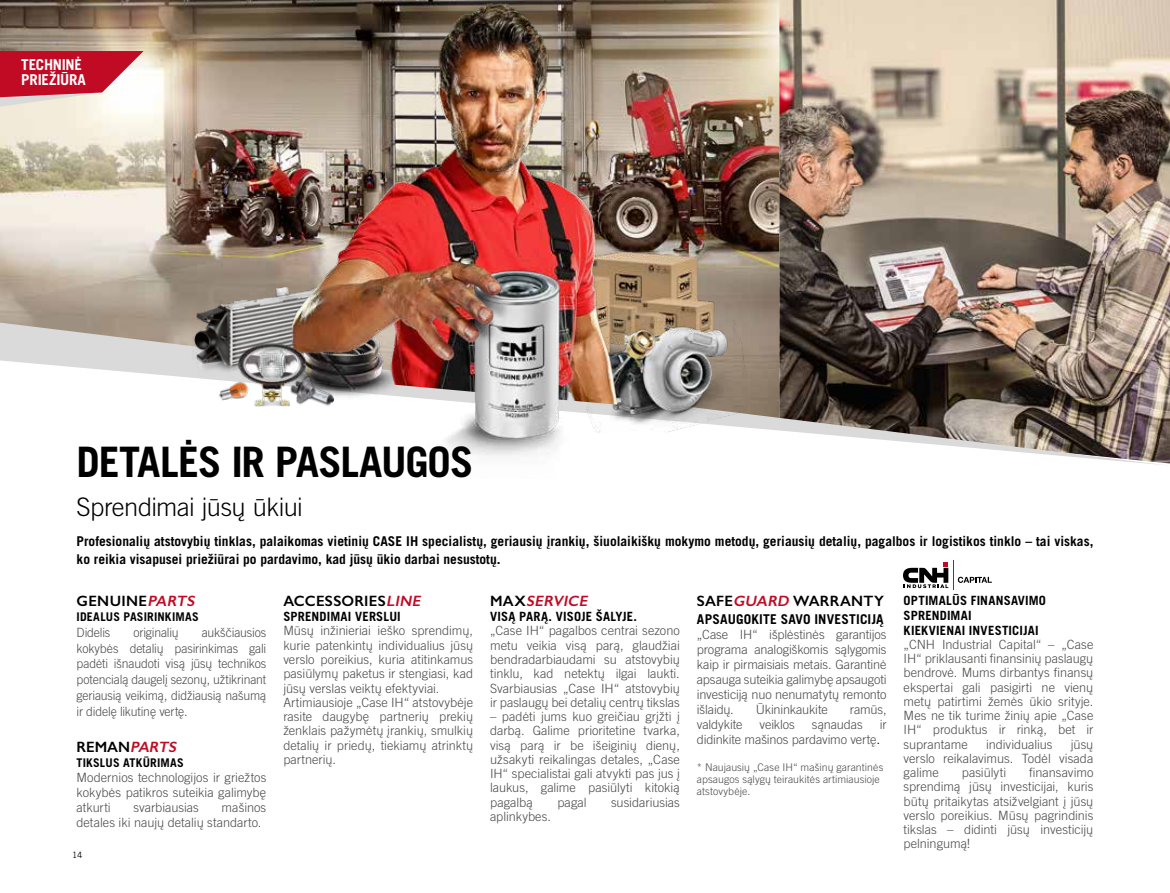
<style>
.page{position:relative;width:1170px;height:893px;background:#fff}
.page>*{position:absolute;margin:0;border:0;box-sizing:border-box;transform-origin:0 0}
.t1{font:700 42px "Trade Gothic LT Pro";letter-spacing:-.03em;color:#000}
.t2{font:300 25.5px "Trade Gothic LT Pro";letter-spacing:-.02em;color:#000}
.t3{font:600 15px "Gill Sans";letter-spacing:.015em;color:#000}
.t4{font:700 15px/15px "Trade Gothic LT Pro";letter-spacing:-.02em;color:#fff}
.t5{font:italic 600 15px "Gill Sans";color:#c10b25}
.t6{font:700 13.5px/18px "Trade Gothic LT Pro";color:#000}
.t7{font:300 12.75px/14.2px "Trade Gothic LT Pro";letter-spacing:-.005em;color:#4a4a49;text-align:justify}
.t8{font:300 12.75px/15.8px "Trade Gothic LT Pro";letter-spacing:-.005em;color:#4a4a49;text-align:justify;scale:.96 1}
.t9{font:700 12.75px/15px "Trade Gothic LT Pro";letter-spacing:.015em;color:#000}
.t10{font:700 12px "Trade Gothic LT Pro";letter-spacing:.015em;color:#000}
.t11{font:300 10.5px/12px "Trade Gothic LT Pro";letter-spacing:.005em;color:#4a4a49}
.t12{font:8.7px "Trade Gothic LT Pro";color:#000}
.s1{font-style:italic;color:#c10b25}
.s2{font-style:normal;color:#000}
.s3{font-size:13.5px;color:#000}
</style>
<div class="page">
<img style="left:0;top:0;width:779px;height:323px">
<img style="left:779px;top:0;width:390px;height:323px">
<svg style="left:903px;top:560px;width:88px;height:29px"></svg>
<svg style="left:0;top:51px;width:144px;height:56px"></svg>
<svg style="left:0;top:323px;width:1169px;height:142px"></svg>
<img style="left:185px;top:213px;width:78px;height:202px">
<img style="left:193px;top:220px;width:173px;height:202px">
<img style="left:306px;top:409px;width:34px;height:11px">
<img style="left:216px;top:355px;width:10px;height:71px">
<img style="left:226px;top:331px;width:80px;height:102px">
<img style="left:667px;top:234px;width:80px;height:86px">
<img style="left:607px;top:320px;width:140px;height:113px">
<img style="left:263px;top:0;width:404px;height:409px">
<img style="left:366px;top:221px;width:241px;height:244px">
<p class="t4" style="left:21px;top:57px;width:66px">TECHNINĖ<br>PRIEŽIŪRA</p>
<h1 class="t1" style="left:77px;top:436px;width:398px">DETALĖS IR PASLAUGOS</h1>
<h2 class="t2" style="left:77px;top:492px;width:228px">Sprendimai jūsų ūkiui</h2>
<p class="t6" style="left:77px;top:531px;width:1018px">Profesionalių atstovybių tinklas, palaikomas vietinių CASE IH specialistų, geriausių įrankių, šiuolaikiškų mokymo metodų, geriausių detalių, pagalbos ir logistikos tinklo – tai viskas, ko reikia visapusei priežiūrai po pardavimo, kad jūsų ūkio darbai nesustotų.</p>
<p class="t3" style="left:77px;top:592px;width:122px">GENUINE<span class="s1">PARTS</span></p>
<p class="t10" style="left:77px;top:610px;width:124px">IDEALUS PASIRINKIMAS</p>
<p class="t8" style="left:77px;top:624px;width:37px">Didelis</p>
<p class="t8" style="left:133px;top:624px;width:49px">originalių</p>
<p class="t9" style="left:903px;top:592px;width:144px">OPTIMALŪS FINANSAVIMO<br>SPRENDIMAI<br>KIEKVIENAI INVESTICIJAI</p>
<p class="t7" style="left:903px;top:637px;width:191px">„CNH Industrial Capital“ – „Case IH“ priklausanti finansinių paslaugų bendrovė. Mums dirbantys finansų ekspertai gali pasigirti ne vienų metų patirtimi žemės ūkio srityje.<br>Mes ne tik turime žinių apie „Case IH“ produktus ir rinką, bet ir suprantame</p>
<p class="t3" style="left:283px;top:592px;width:142px">ACCESSORIES<span class="s1">LINE</span></p>
<p class="t9" style="left:283px;top:609px;width:119px">SPRENDIMAI VERSLUI</p>
<p class="t7" style="left:283px;top:624px;width:191px;text-align:left">Mūsų inžinieriai ieško sprendimų, kurie patenkintų individualius jūsų verslo poreikius, kuria atitinkamus pasiūlymų paketus ir stengiasi, kad jūsų verslas veiktų efektyviai.<br>Artimiausioje „Case IH“ atstovybėje rasite daugybę partnerių prekių ženklais pažymėtų įrankių, smulkių detalių ir priedų, tiekiamų atrinktų partnerių.</p>
<p class="t5" style="left:490px;top:592px;width:102px"><span class="s2">M A X</span> SERVICE</p>
<p class="t9" style="left:490px;top:609px;width:148px">VISĄ PARĄ. VISOJE ŠALYJE.</p>
<p class="t7" style="left:490px;top:624px;width:191px">„Case IH“ pagalbos centrai sezono metu veikia visą parą, glaudžiai bendradarbiaudami su atstovybių tinklu, kad netektų ilgai laukti.<br>Svarbiausias „Case IH“ atstovybių ir paslaugų bei detalių centrų tikslas</p>
<p class="t7" style="left:490px;top:709px;width:191px">– padėti jums kuo greičiau grįžti į darbą. Galime prioritetine tvarka, visą parą ir be išeiginių dienų, užsakyti reikalingas detales, „Case IH“ specialistai gali atvykti pas jus į laukus, galime pasiūlyti kitokią pagalbą</p>
<p class="t3" style="left:696px;top:592px;width:188px">SAFE<span class="s1">GUARD</span> WARRANTY</p>
<p class="t6" style="left:696px;top:610px;width:188px">APSAUGOKITE SAVO INVESTICIJĄ</p>
<p class="t7" style="left:696px;top:627px;width:191px;line-height:15px">„Case IH“ išplėstinės garantijos programa analogiškomis sąlygomis kaip ir pirmaisiais metais. Garantinė apsauga suteikia galimybę apsaugoti investiciją nuo nenumatytų remonto išlaidų.</p>
<p class="t8" style="left:77px;top:624px;width:199px;text-indent:125px">aukščiausios kokybės detalių pasirinkimas gali padėti išnaudoti visą jūsų technikos potencialą daugelį sezonų, užtikrinant geriausią veikimą, didžiausią našumą ir didelę likutinę vertę.</p>
<p class="t3" style="left:77px;top:738px;width:104px">REMAN<span class="s1">PARTS</span></p>
<p class="t10" style="left:77px;top:755px;width:109px">TIKSLUS ATKŪRIMAS</p>
<p class="t7" style="left:77px;top:769px;width:191px;line-height:15px">Modernios technologijos ir griežtos kokybės patikros suteikia galimybę atkurti</p>
<p class="t7" style="left:755px;top:702px;width:73px">Ūkininkaukite</p>
<p class="t7" style="left:849px;top:702px;width:38px">ramūs,</p>
<p class="t7" style="left:696px;top:717px;width:47px">valdykite</p>
<p class="t7" style="left:759px;top:717px;width:37px">veiklos</p>
<p class="t7" style="left:811px;top:717px;width:52px">sąnaudas</p>
<p class="t7" style="left:696px;top:717px;width:191px;line-height:15px;text-indent:183px">ir didinkite mašinos pardavimo vertę<span class="s3">.</span></p>
<p class="t11" style="left:696px;top:761px;width:188px">* Naujausių „Case IH“ mašinų garantinės apsaugos sąlygų teiraukitės artimiausioje atstovybėje.</p>
<p class="t7" style="left:903px;top:737px;width:191px;text-indent:167px">jūsų verslo reikalavimus. Todėl visada galime</p>
<p class="t7" style="left:985px;top:737px;width:68px">individualius</p>
<p class="t7" style="left:903px;top:765px;width:191px;text-indent:125px">finansavimo sprendimą jūsų investicijai, kuris būtų pritaikytas atsižvelgiant į jūsų verslo poreikius. Mūsų pagrindinis tikslas – didinti jūsų investicijų pelningumą!</p>
<p class="t7" style="left:961px;top:765px;width:46px">pasiūlyti</p>
<p class="t7" style="left:557px;top:795px;width:31px">pagal</p>
<p class="t7" style="left:611px;top:795px;width:70px">susidariusias</p>
<p class="t7" style="left:77px;top:799px;width:191px;line-height:15.8px;text-indent:145px">mašinos detales iki naujų detalių standarto.</p>
<p class="t7" style="left:133px;top:800px;width:67px">svarbiausias</p>
<p class="t7" style="left:490px;top:809px;width:62px">aplinkybes.</p>
<p class="t12" style="left:72px;top:849px;width:12px">14</p>
</div>
